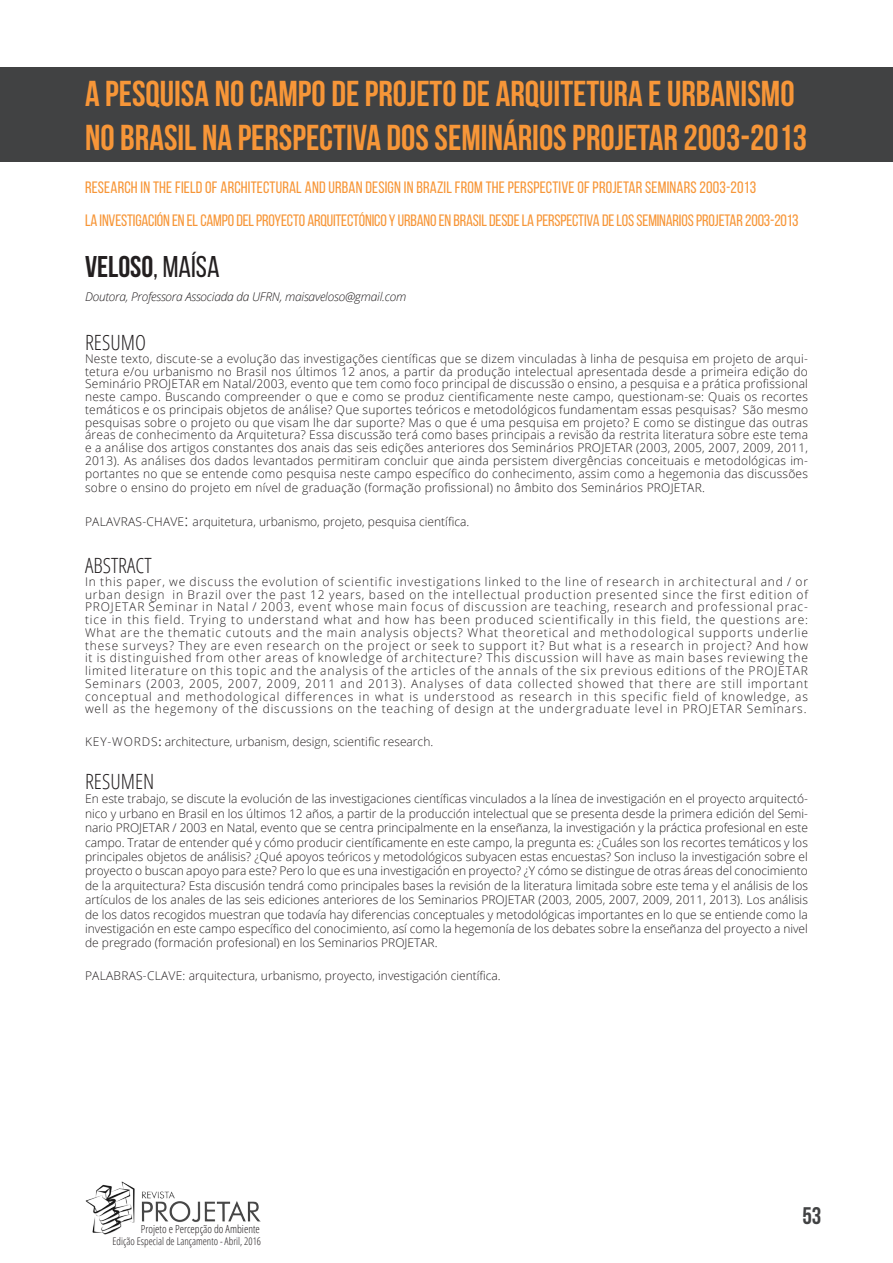
<style>
.page{position:relative;width:893px;height:1263px;background:#fff}
.page>*{position:absolute;margin:0;border:0;box-sizing:border-box;transform-origin:0 0}
.Titulo_Artigo{font:700 36px/43.2px "Bebas Neue";color:#f79638}
.Nome_do_Autor{font:700 30px "Bebas Neue";color:#231f20}
.t1{font:700 24px "Bebas Neue";color:#414243}
.Cond_12{font:300 condensed 21px "Open Sans";color:#231f20}
.SubTitulo_Artigo{font:16.5px "Bebas Neue";letter-spacing:-.01em;color:#f79638}
.SubTitulo_Artigo-2{font:16.5px "Bebas Neue";letter-spacing:.01em;color:#f79638}
.OpenS_Reg_10{font:300 12px/12.8px "Open Sans";letter-spacing:.02em;color:#231f20;text-align:justify}
.OpenS_Reg_8{font:300 12px/14.4px "Open Sans";color:#231f20;text-align:justify}
.OpenS_Reg_10-2{font:300 12px "Open Sans";color:#231f20}
.Cond_12-2{font:italic 300 12px "Open Sans";letter-spacing:-.02em;color:#231f20}
.t2{font:300 condensed 11.1px "Open Sans";color:#231f20}
.t3{font:300 condensed 10.5px "Open Sans";color:#231f20}
.s1{font-weight:400}
.s2{font-size:16.5px}
</style>
<div class="page">
<img style="left:85px;top:1181px;width:175px;height:54px">
<div style="left:1px;top:67px;width:892px;height:94px;background:#414243"></div>
<p class="Titulo_Artigo" style="left:85px;top:72px;width:724px">A PESQUISA NO CAMPO DE PROJETO DE ARQUITETURA E URBANISMO<br>NO BRASIL NA PERSPECTIVA DOS SEMINÁRIOS PROJETAR 2003-2013</p>
<p class="SubTitulo_Artigo-2" style="left:85px;top:178px;width:673px">RESEARCH IN THE FIELD OF ARCHITECTURAL AND URBAN DESIGN IN BRAZIL FROM THE PERSPECTIVE OF PROJETAR SEMINARS 2003-2013</p>
<p class="SubTitulo_Artigo" style="left:85px;top:212px;width:715px">LA INVESTIGACIÓN EN EL CAMPO DEL PROYECTO ARQUITECTÓNICO Y URBANO EN BRASIL DESDE LA PERSPECTIVA DE LOS SEMINARIOS PROJETAR 2003-2013</p>
<p class="Nome_do_Autor" style="left:85px;top:251px;width:136px">VELOSO<span class="s1">, MAÍSA</span></p>
<p class="Cond_12-2" style="left:85px;top:288px;width:323px">Doutora, Professora Associada da UFRN, maisaveloso@gmail.com</p>
<p class="Cond_12" style="left:85px;top:328px;width:62px">RESUMO</p>
<p class="OpenS_Reg_10" style="left:85px;top:352px;width:724px">Neste texto, discute-se a evolução das investigações científicas que se dizem vinculadas à linha de pesquisa em projeto de arqui&shy;tetura e/ou urbanismo no Brasil nos últimos 12 anos, a partir da produção intelectual apresentada desde a primeira edição do Seminário PROJETAR em Natal/2003, evento que tem como foco principal de discussão o ensino, a pesquisa e a prática profissional neste campo. Buscando compreender o que e como se produz cientificamente neste campo, questionam-se: Quais os recortes temáticos e os principais objetos de análise? Que suportes teóricos e metodológicos fundamentam essas pesquisas? São mesmo pesquisas sobre o projeto ou que visam lhe dar suporte? Mas o que é uma pesquisa em projeto? E como se distingue das outras áreas de conhecimento da Arquitetura? Essa discussão terá como bases principais a revisão da restrita literatura sobre este tema e a análise dos artigos constantes dos anais das seis edições anteriores dos Seminários PROJETAR (2003, 2005, 2007, 2009, 2011, 2013). As análises dos dados levantados permitiram concluir que ainda persistem divergências conceituais e metodológicas im&shy;portantes no que se entende como pesquisa neste campo específico do conhecimento, assim como a hegemonia das discussões</p>
<p class="OpenS_Reg_10" style="left:85px;top:481px;width:621px">sobre o ensino do projeto em nível de graduação (formação profissional) no âmbito dos Seminários PROJETAR.</p>
<p class="OpenS_Reg_10-2" style="left:85px;top:514px;width:386px">PALAVRAS-CHAVE<span class="s2">:</span> arquitetura, urbanismo, projeto, pesquisa científica.</p>
<p class="Cond_12" style="left:85px;top:551px;width:68px">ABSTRACT</p>
<p class="OpenS_Reg_10" style="left:85px;top:575px;width:724px">In this paper, we discuss the evolution of scientific investigations linked to the line of research in architectural and / or urban design in Brazil over the past 12 years, based on the intellectual production presented since the first edition of PROJETAR Seminar in Natal / 2003, event whose main focus of discussion are teaching, research and professional prac&shy;tice in this field. Trying to understand what and how has been produced scientifically in this field, the questions are:<br>What are the thematic cutouts and the main analysis objects? What theoretical and methodological supports underlie these surveys? They are even research on the project or seek to support it? But what is a research in project? And how it is distinguished from other areas of knowledge of architecture? This discussion will have as main bases reviewing the limited literature on this topic and the analysis of the articles of the annals of the six previous editions of the PROJETAR Seminars (2003, 2005, 2007, 2009, 2011 and 2013). Analyses of data collected showed that there are still important conceptual and methodological differences in what is understood as research in this specific field of knowledge, as well as the hegemony of the discussions on the teaching of design at the undergraduate level in PROJETAR Seminars.</p>
<p class="OpenS_Reg_10-2" style="left:85px;top:733px;width:350px">KEY-WORDS<span class="s1">:</span> architecture, urbanism, design, scientific research.</p>
<p class="Cond_12" style="left:85px;top:767px;width:71px">RESUMEN</p>
<p class="OpenS_Reg_8" style="left:85px;top:791px;width:724px">En este trabajo, se discute la evolución de las investigaciones científicas vinculados a la línea de investigación en el proyecto arquitectó&shy;nico y urbano en Brasil en los últimos 12 años, a partir de la producción intelectual que se presenta desde la primera edición del Semi&shy;nario PROJETAR / 2003 en Natal, evento que se centra principalmente en la enseñanza, la investigación y la práctica profesional en este campo. Tratar de entender qué y cómo producir científicamente en este campo, la pregunta es: ¿Cuáles son los recortes temáticos y los principales objetos de análisis? ¿Qué apoyos teóricos y metodológicos subyacen estas encuestas? Son incluso la investigación sobre el proyecto o buscan apoyo para este? Pero lo que es una investigación en proyecto? ¿Y cómo se distingue de otras áreas del conocimiento de la arquitectura? Esta discusión tendrá como principales bases la revisión de la literatura limitada sobre este tema y el análisis de los artículos de los anales de las seis ediciones anteriores de los Seminarios PROJETAR (2003, 2005, 2007, 2009, 2011, 2013). Los análisis de los datos recogidos muestran que todavía hay diferencias conceptuales y metodológicas importantes en lo que se entiende como la investigación en este campo específico del conocimiento, así como la hegemonía de los debates sobre la enseñanza del proyecto a nivel de pregrado (formación profesional) en los Seminarios PROJETAR.</p>
<p class="OpenS_Reg_10-2" style="left:85px;top:967px;width:417px">PALABRAS-CLAVE: arquitectura, urbanismo, proyecto, investigación científica.</p>
<p class="t2" style="left:141px;top:1221px;width:120px">Projeto e Percepção do Ambiente</p>
<p class="t3" style="left:113px;top:1234px;width:150px">Edição Especial de Lançamento - Abril, 2016</p>
<p class="t1" style="left:802px;top:1203px;width:21px">53</p>
</div>
